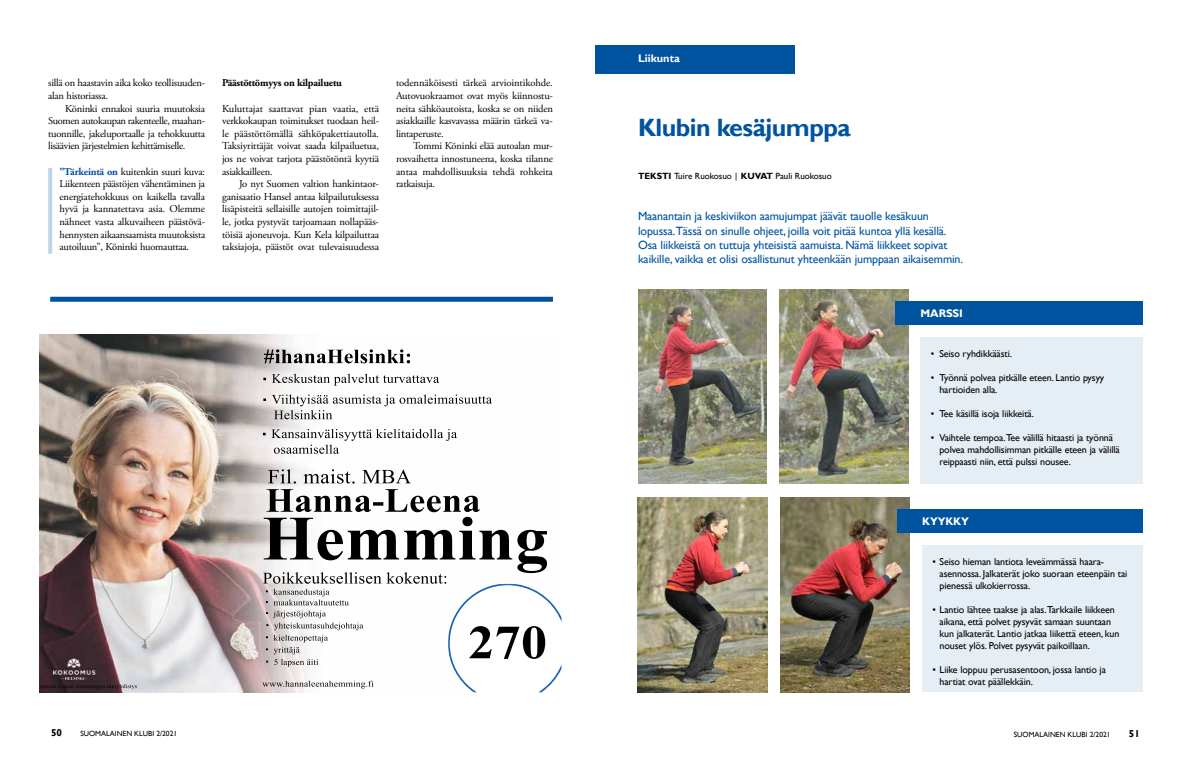
<style>
.page{position:relative;width:1191px;height:766px;background:#fff}
.page>*{position:absolute;margin:0;border:0;box-sizing:border-box;transform-origin:0 0}
.t1{font:700 25px "Gill Sans";letter-spacing:-.02em;color:#00539e}
.t2{font:12px/14.4px "Gill Sans";letter-spacing:-.01em;color:#00539e}
.t3{font:700 11px "Gill Sans";letter-spacing:-.01em;color:#fff}
.t4{font:10.5px/12.6px "Adobe Garamond Pro";letter-spacing:-.02em;color:#000;text-align:justify}
.t5{font:700 10.5px "Adobe Garamond Pro";letter-spacing:-.02em;color:#000}
.t6{font:10px/12px "Gill Sans";letter-spacing:-.01em;color:#000}
.t7{font:700 10px "Gill Sans";color:#000}
.t8{font:9px "Gill Sans";color:#000}
.t9{font:7.5px "Gill Sans";color:#000}
.s1{font-weight:700;color:#00539e}
.s2{font-weight:700}
.s3{font-family:"Calibri"}
</style>
<div class="page">
<svg style="left:48px;top:168px;width:4px;height:86px"></svg>
<div style="left:50px;top:297px;width:503px;height:5px;background:#00539e"></div>
<div style="left:595px;top:45px;width:200px;height:29px;background:#00539e"></div>
<img style="left:638px;top:289px;width:129px;height:194px">
<img style="left:779px;top:289px;width:129px;height:194px">
<div style="left:920px;top:337px;width:222px;height:146px;background:#e6eef5"></div>
<img style="left:638px;top:497px;width:129px;height:195px">
<img style="left:780px;top:497px;width:130px;height:195px">
<div style="left:922px;top:545px;width:220px;height:147px;background:#e6eef5"></div>
<div style="left:897px;top:509px;width:245px;height:24px;background:#00539e"></div>
<div style="left:895px;top:302px;width:247px;height:23px;background:#00539e"></div>
<img style="left:40px;top:334px;width:508px;height:358px">
<img style="left:448px;top:583px;width:113px;height:109px">
<p class="t4" style="left:48px;top:77px;width:158px">sillä on haastavin aika koko teollisuuden&shy;alan historiassa.</p>
<p class="t4" style="left:48px;top:102px;width:158px;text-indent:17px">Köninki ennakoi suuria muutoksia Suomen autokaupan rakenteelle, maahan&shy;tuonnille, jakeluportaalle ja tehokkuutta lisäävien järjestelmien kehittämiselle.</p>
<p class="t4" style="left:60px;top:165px;width:147px"><span class="s1">”Tärkeintä on</span> kuitenkin suuri kuva:<br>Liikenteen päästöjen vähentäminen ja energiatehokkuus on kaikella tavalla hyvä ja kannatettava asia. Olemme nähneet vasta alkuvaiheen päästövä&shy;hennysten aikaansaamista muutoksista autoiluun”, Köninki huomauttaa.</p>
<p class="t5" style="left:222px;top:77px;width:121px">Päästöttömyys on kilpailuetu</p>
<p class="t4" style="left:222px;top:102px;width:158px">Kuluttajat saattavat pian vaatia, että verkkokaupan toimitukset tuodaan heil&shy;le päästöttömällä sähköpakettiautolla.<br>Taksiyrittäjät voivat saada kilpailuetua, jos ne voivat tarjota päästötöntä kyytiä asiakkailleen.</p>
<p class="t4" style="left:222px;top:178px;width:158px;text-indent:17px">Jo nyt Suomen valtion hankintaor&shy;ganisaatio Hansel antaa kilpailutuksessa lisäpisteitä sellaisille autojen toimittajil&shy;le, jotka pystyvät tarjoamaan nollapääs&shy;töisiä ajoneuvoja. Kun Kela kilpailuttaa taksiajoja, päästöt ovat tulevaisuudessa</p>
<p class="t4" style="left:396px;top:77px;width:158px">todennäköisesti tärkeä arviointikohde.<br>Autovuokraamot ovat myös kiinnostu&shy;neita sähköautoista, koska se on niiden asiakkaille kasvavassa määrin tärkeä va&shy;lintaperuste.</p>
<p class="t4" style="left:396px;top:140px;width:158px;text-indent:17px">Tommi Köninki elää autoalan mur&shy;rosvaihetta innostuneena, koska tilanne antaa mahdollisuuksia tehdä rohkeita ratkaisuja.</p>
<p class="t3" style="left:638px;top:52px;width:43px">Liikunta</p>
<h1 class="t1" style="left:638px;top:113px;width:214px">Klubin kesäjumppa</h1>
<p class="t8" style="left:638px;top:171px;width:195px"><span class="s2">TEKSTI</span> Tuire Ruokosuo <span class="s3">|</span> <span class="s2">KUVAT</span> Pauli Ruokosuo</p>
<p class="t2" style="left:638px;top:209px;width:326px">Maanantain ja keskiviikon aamujumpat jäävät tauolle kesäkuun lopussa.Tässä on sinulle ohjeet, joilla voit pitää kuntoa yllä kesällä.<br>Osa liikkeistä on tuttuja yhteisistä aamuista. Nämä liikkeet sopivat kaikille, vaikka et olisi osallistunut yhteenkään jumppaan aikaisemmin.</p>
<p class="t3" style="left:920px;top:307px;width:44px">MARSSI</p>
<p class="t6" style="left:931px;top:347px;width:83px">• Seiso ryhdikkäästi.</p>
<p class="t6" style="left:939px;top:371px;width:166px;text-indent:-8px">• Työnnä polvea pitkälle eteen. Lantio pysyy hartioiden alla.</p>
<p class="t6" style="left:931px;top:407px;width:105px">• Tee käsillä isoja liikkeitä.</p>
<p class="t6" style="left:939px;top:431px;width:182px;text-indent:-8px">• Vaihtele tempoa.Tee välillä hitaasti ja työnnä polvea mahdollisimman pitkälle eteen ja välillä reippaasti niin, että pulssi nousee.</p>
<p class="t3" style="left:922px;top:514px;width:48px">KYYKKY</p>
<p class="t6" style="left:939px;top:555px;width:189px;text-indent:-7px">• Seiso hieman lantiota leveämmässä haara&shy;asennossa. Jalkaterät joko suoraan eteenpäin tai pienessä ulkokierrossa.</p>
<p class="t6" style="left:939px;top:603px;width:181px;text-indent:-7px">• Lantio lähtee taakse ja alas.Tarkkaile liikkeen aikana, että polvet pysyvät samaan suuntaan kun jalkaterät. Lantio jatkaa liikettä eteen, kun nouset ylös. Polvet pysyvät paikoillaan.</p>
<p class="t6" style="left:939px;top:663px;width:168px;text-indent:-7px">• Liike loppuu perusasentoon, jossa lantio ja hartiat ovat päällekkäin.</p>
<p class="t7" style="left:51px;top:726px;width:13px">50</p>
<p class="t9" style="left:80px;top:729px;width:98px">SUOMALAINEN KLUBI 2/2021</p>
<p class="t9" style="left:1013px;top:729px;width:98px">SUOMALAINEN KLUBI 2/2021</p>
<p class="t7" style="left:1128px;top:727px;width:13px">51</p>
</div>
